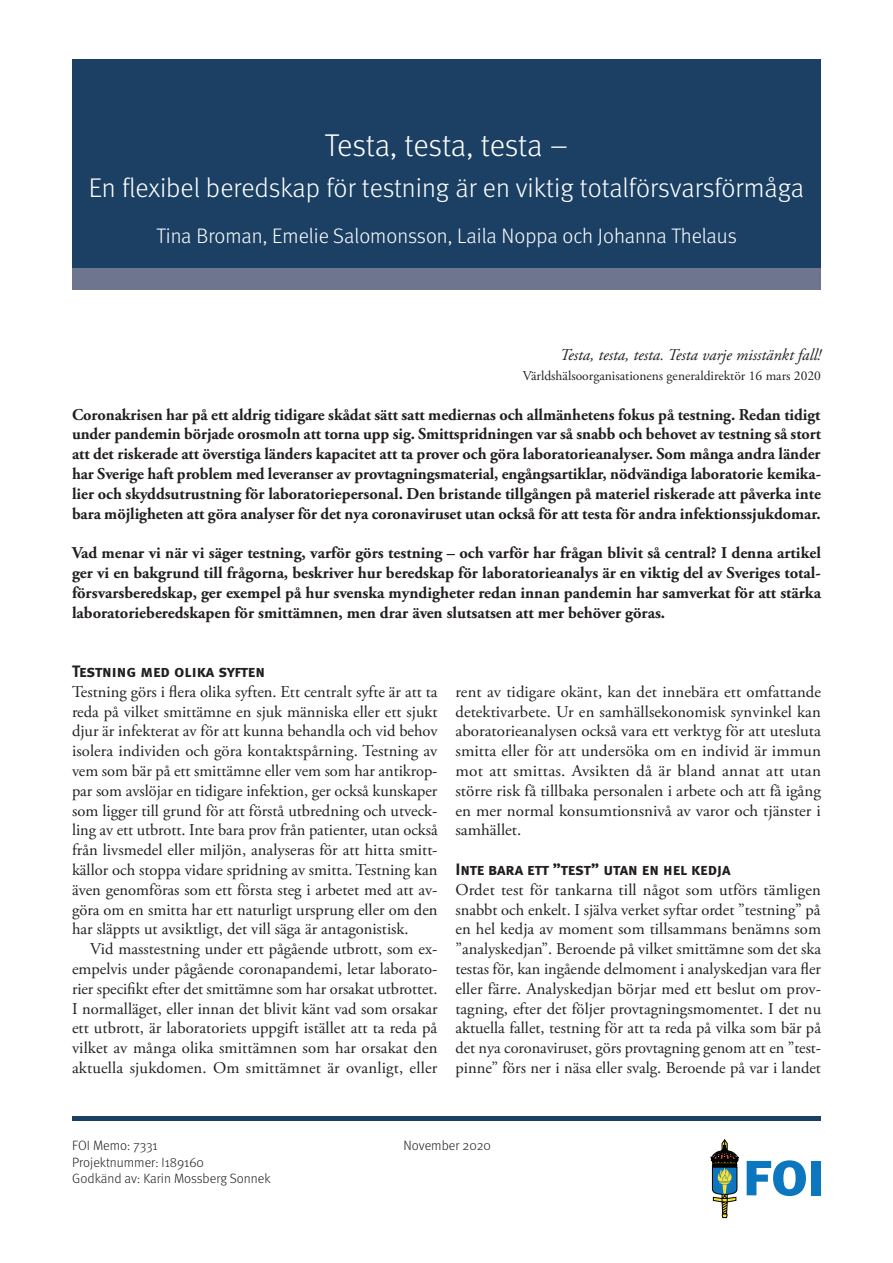
<style>
.page{position:relative;width:893px;height:1263px;background:#fff}
.page>*{position:absolute;margin:0;border:0;box-sizing:border-box;transform-origin:0 0}
.Titel{font:300 31.5px "Meta";letter-spacing:-.005em;color:#fff}
.Författare{font:300 27px "Meta";color:#fff}
.Författare-2{font:300 21px "Meta";color:#fff}
.Brödtext{font:16.5px/19.8px "Adobe Garamond Pro";color:#231f20;text-align:justify}
.Ingress{font:700 16.5px/19.8px "Adobe Garamond Pro";letter-spacing:-.005em;color:#231f20;text-align:justify}
.Brödtext_indrag_förs{font:16.5px/19.8px "Adobe Garamond Pro";letter-spacing:.01em;color:#231f20;text-align:justify}
.Rubrik-1{font:16.5px "Meta Bold Caps";color:#231f20}
.Brödtext-2{font:italic 16.5px "Adobe Garamond Pro";color:#231f20}
.Sidfotstext_samt_Sid{font:300 13.5px "Meta";color:#231f20}
.Brödtext-3{font:13.5px "Adobe Garamond Pro";color:#231f20}
</style>
<div class="page">
<svg style="left:711px;top:1139px;width:28px;height:79px"></svg>
<div style="left:811px;top:1161px;width:10px;height:34px;background:#0c77be"></div>
<svg style="left:747px;top:1160px;width:59px;height:36px"></svg>
<div style="left:72px;top:1116px;width:749px;height:5px;background:#1b4064"></div>
<div style="left:72px;top:60px;width:749px;height:229px;background:#1b4064"></div>
<div style="left:72px;top:268px;width:749px;height:21px;background:#6e758f"></div>
<p class="Titel" style="left:325px;top:127px;width:245px">Testa, testa, testa –</p>
<p class="Författare" style="left:89px;top:173px;width:717px">En flexibel beredskap för testning är en viktig totalförsvarsförmåga</p>
<p class="Författare-2" style="left:156px;top:223px;width:582px">Tina Broman, Emelie Salomonsson, Laila Noppa och Johanna Thelaus</p>
<p class="Brödtext-2" style="left:560px;top:345px;width:263px">Testa, testa, testa. Testa varje misstänkt fall!</p>
<p class="Brödtext-3" style="left:523px;top:367px;width:300px">Världshälsoorganisationens generaldirektör 16 mars 2020</p>
<p class="Ingress" style="left:72px;top:405px;width:751px">Coronakrisen har på ett aldrig tidigare skådat sätt satt mediernas och allmänhetens fokus på testning. Redan tidigt under pandemin började orosmoln att torna upp sig. Smittspridningen var så snabb och behovet av testning så stort att det riskerade att överstiga länders kapacitet att ta prover och göra laboratorieanalyser. Som många andra länder har Sverige haft problem med leveranser av provtagningsmaterial, engångsartiklar, nödvändiga laboratorie kemika&shy;lier och skyddsutrustning för laboratoriepersonal. Den bristande tillgången på materiel riskerade att påverka inte bara möjligheten att göra analyser för det nya coronaviruset utan också för att testa för andra infektionssjukdomar.</p>
<p class="Ingress" style="left:72px;top:543px;width:750px">Vad menar vi när vi säger testning, varför görs testning – och varför har frågan blivit så central? I denna artikel ger vi en bakgrund till frågorna, beskriver hur beredskap för laboratorieanalys är en viktig del av Sveriges total&shy;försvarsberedskap, ger exempel på hur svenska myndigheter redan innan pandemin har samverkat för att stärka laboratorieberedskapen för smittämnen, men drar även slutsatsen att mer behöver göras.</p>
<p class="Rubrik-1" style="left:72px;top:661px;width:195px">Testning med olika syften</p>
<p class="Brödtext" style="left:72px;top:682px;width:367px">Testning görs i flera olika syften. Ett centralt syfte är att ta reda på vilket smittämne en sjuk människa eller ett sjukt djur är infekterat av för att kunna behandla och vid behov isolera individen och göra kontaktspårning. Testning av vem som bär på ett smittämne eller vem som har antikrop&shy;par som avslöjar en tidigare infektion, ger också kunskaper som ligger till grund för att förstå utbredning och utveck&shy;ling av ett utbrott. Inte bara prov från patienter, utan också från livsmedel eller miljön, analyseras för att hitta smitt&shy;källor och stoppa vidare spridning av smitta. Testning kan även genomföras som ett första steg i arbetet med att av&shy;göra om en smitta har ett naturligt ursprung eller om den har släppts ut avsiktligt, det vill säga är antagonistisk.</p>
<p class="Brödtext_indrag_förs" style="left:72px;top:940px;width:367px;text-indent:18px">Vid masstestning under ett pågående utbrott, som ex&shy;empelvis under pågående coronapandemi, letar laborato&shy;rier specifikt efter det smittämne som har orsakat utbrottet.<br>I normalläget, eller innan det blivit känt vad som orsakar ett utbrott, är laboratoriets uppgift istället att ta reda på vilket av många olika smittämnen som har orsakat den aktuella sjukdomen. Om smittämnet är ovanligt, eller</p>
<p class="Brödtext" style="left:455px;top:682px;width:367px">rent av tidigare okänt, kan det innebära ett omfattande detektivarbete. Ur en samhällsekonomisk synvinkel kan aboratorieanalysen också vara ett verktyg för att utesluta smitta eller för att undersöka om en individ är immun mot att smittas. Avsikten då är bland annat att utan större risk få tillbaka personalen i arbete och att få igång en mer normal konsumtionsnivå av varor och tjänster i samhället.</p>
<p class="Rubrik-1" style="left:455px;top:859px;width:277px">Inte bara ett ”test” utan en hel kedja</p>
<p class="Brödtext" style="left:455px;top:880px;width:367px">Ordet test för tankarna till något som utförs tämligen snabbt och enkelt. I själva verket syftar ordet ”testning” på en hel kedja av moment som tillsammans benämns som ”analyskedjan”. Beroende på vilket smittämne som det ska testas för, kan ingående delmoment i analyskedjan vara fler eller färre. Analyskedjan börjar med ett beslut om prov&shy;tagning, efter det följer provtagningsmomentet. I det nu aktuella fallet, testning för att ta reda på vilka som bär på det nya coronaviruset, görs provtagning genom att en ”test&shy;pinne” förs ner i näsa eller svalg. Beroende på var i landet</p>
<p class="Sidfotstext_samt_Sid" style="left:72px;top:1138px;width:87px">FOI Memo: 7331</p>
<p class="Sidfotstext_samt_Sid" style="left:404px;top:1138px;width:89px">November 2020</p>
<p class="Sidfotstext_samt_Sid" style="left:72px;top:1154px;width:133px">Projektnummer: I189160</p>
<p class="Sidfotstext_samt_Sid" style="left:72px;top:1171px;width:200px">Godkänd av: Karin Mossberg Sonnek</p>
</div>
